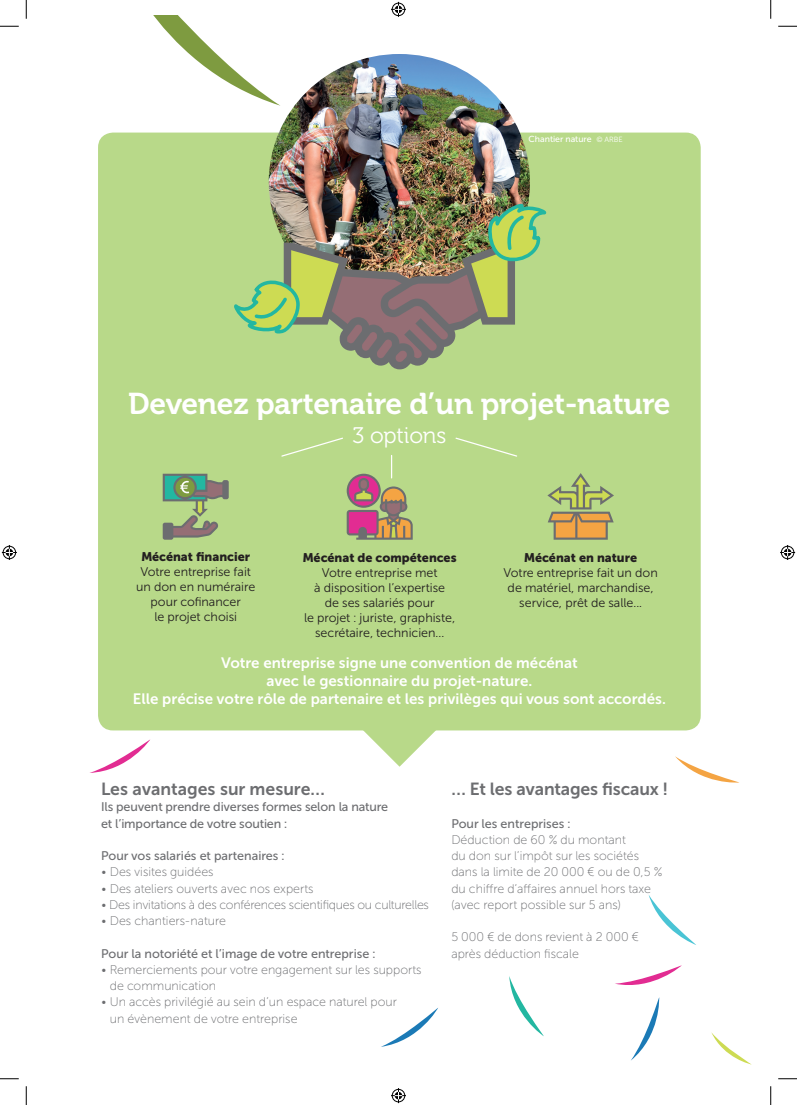
<style>
.page{position:relative;width:797px;height:1105px;background:#fff}
.page>*{position:absolute;margin:0;border:0;box-sizing:border-box;transform-origin:0 0}
.t1{font:30px "Museo 700";letter-spacing:-.01em;color:#fff}
.t2{font:22.5px "Museo 300";letter-spacing:-.01em;color:#fff}
.t3{font:17.5px "Museo Sans Cyrl 700";letter-spacing:-.01em;color:#6c6d70}
.t4{font:15px/18px "Museo Sans Cyrl 700";color:#fff;text-align:center}
.t5{font:12.5px/16.2px "Museo Sans Cyrl 100";color:#6c6d70}
.t6{font:12.5px/15px "Museo Sans Cyrl 300";color:#231f20;text-align:center}
.t7{font:12.5px/16.2px "Museo Sans Cyrl 500";letter-spacing:-.01em;color:#6c6d70}
.t8{font:12.5px "Museo Sans Cyrl 100";letter-spacing:-.02em;color:#6c6d70}
.t9{font:12.5px "Museo Sans Cyrl 900";color:#231f20}
.t10{font:8.75px "Museo Sans Cyrl 500";color:#fff}
.s1{font-family:"Museo Sans Cyrl 300";font-size:7.5px}
</style>
<div class="page">
<div style="left:98px;top:133px;width:602px;height:597px;background:#b8d989;border-radius:15px"></div>
<img style="left:269px;top:54px;width:261px;height:150px">
<svg style="left:154px;top:16px;width:126px;height:90px"></svg>
<svg style="left:163px;top:474px;width:66px;height:66px"></svg>
<svg style="left:547px;top:473px;width:67px;height:67px"></svg>
<img style="left:234px;top:204px;width:313px;height:165px">
<svg style="left:359px;top:730px;width:81px;height:37px"></svg>
<svg style="left:455px;top:437px;width:62px;height:20px"></svg>
<svg style="left:281px;top:437px;width:132px;height:103px"></svg>
<svg style="left:89px;top:739px;width:61px;height:34px"></svg>
<svg style="left:675px;top:756px;width:64px;height:27px"></svg>
<svg style="left:509px;top:976px;width:35px;height:60px"></svg>
<svg style="left:631px;top:997px;width:29px;height:64px"></svg>
<svg style="left:711px;top:1032px;width:40px;height:32px"></svg>
<svg style="left:381px;top:1008px;width:57px;height:39px"></svg>
<svg style="left:648px;top:895px;width:48px;height:50px"></svg>
<svg style="left:615px;top:965px;width:66px;height:20px"></svg>
<svg style="left:0;top:25px;width:19px;height:2px"></svg>
<svg style="left:778px;top:25px;width:19px;height:2px"></svg>
<svg style="left:0;top:1078px;width:19px;height:1px"></svg>
<svg style="left:778px;top:1078px;width:19px;height:1px"></svg>
<svg style="left:25px;top:0;width:2px;height:19px"></svg>
<svg style="left:25px;top:1086px;width:2px;height:19px"></svg>
<svg style="left:770px;top:0;width:1px;height:19px"></svg>
<svg style="left:770px;top:1086px;width:1px;height:19px"></svg>
<svg style="left:391px;top:2px;width:15px;height:15px"></svg>
<svg style="left:391px;top:1088px;width:15px;height:15px"></svg>
<svg style="left:2px;top:545px;width:15px;height:15px"></svg>
<svg style="left:780px;top:545px;width:15px;height:15px"></svg>
<p class="t10" style="left:528px;top:134px;width:96px">Chantier nature <span class="s1">© ARBE</span></p>
<h1 class="t1" style="left:128px;top:387px;width:544px">Devenez partenaire d’un projet-nature</h1>
<p class="t9" style="left:141px;top:549px;width:110px">Mécénat financier</p>
<p class="t6" style="left:136px;top:564px;width:121px">Votre entreprise fait un don en numéraire pour cofinancer<br>le projet choisi</p>
<h2 class="t2" style="left:352px;top:423px;width:95px">3 options</h2>
<p class="t9" style="left:303px;top:550px;width:155px">Mécénat de compétences</p>
<p class="t6" style="left:304px;top:565px;width:153px">Votre entreprise met<br>à disposition l’expertise<br>de ses salariés pour<br>le projet : juriste, graphiste, secrétaire, technicien...</p>
<p class="t9" style="left:524px;top:550px;width:114px">Mécénat en nature</p>
<p class="t6" style="left:503px;top:565px;width:156px">Votre entreprise fait un don de matériel, marchandise, service, prêt de salle...</p>
<p class="t4" style="left:133px;top:653px;width:534px">Votre entreprise signe une convention de mécénat<br>avec le gestionnaire du projet-nature.<br>Elle précise votre rôle de partenaire et les privilèges qui vous sont accordés.</p>
<h3 class="t3" style="left:101px;top:779px;width:225px">Les avantages sur mesure…</h3>
<p class="t7" style="left:101px;top:799px;width:288px">Ils peuvent prendre diverses formes selon la nature et l’importance de votre soutien :</p>
<p class="t7" style="left:101px;top:848px;width:185px">Pour vos salariés et partenaires :</p>
<p class="t5" style="left:101px;top:864px;width:114px">• Des visites guidées</p>
<p class="t5" style="left:101px;top:880px;width:214px">• Des ateliers ouverts avec nos experts</p>
<p class="t8" style="left:101px;top:898px;width:329px">• Des invitations à des conférences scientifiques ou culturelles</p>
<p class="t5" style="left:101px;top:913px;width:126px">• Des chantiers-nature</p>
<p class="t7" style="left:101px;top:945px;width:276px">Pour la notoriété et l’image de votre entreprise :</p>
<p class="t5" style="left:110px;top:962px;width:313px;text-indent:-9px">• Remerciements pour votre engagement sur les supports de communication</p>
<p class="t5" style="left:110px;top:994px;width:289px;text-indent:-9px">• Un accès privilégié au sein d’un espace naturel pour un évènement de votre entreprise</p>
<h3 class="t3" style="left:451px;top:779px;width:218px">… Et les avantages fiscaux !</h3>
<p class="t7" style="left:451px;top:815px;width:121px">Pour les entreprises :</p>
<p class="t5" style="left:451px;top:832px;width:212px">Déduction de 60 % du montant<br>du don sur l’impôt sur les sociétés dans la limite de 20 000 € ou de 0,5 % du chiffre d’affaires annuel hors taxe (avec report possible sur 5 ans)</p>
<p class="t5" style="left:451px;top:929px;width:189px">5 000 € de dons revient à 2 000 € après déduction fiscale</p>
</div>
